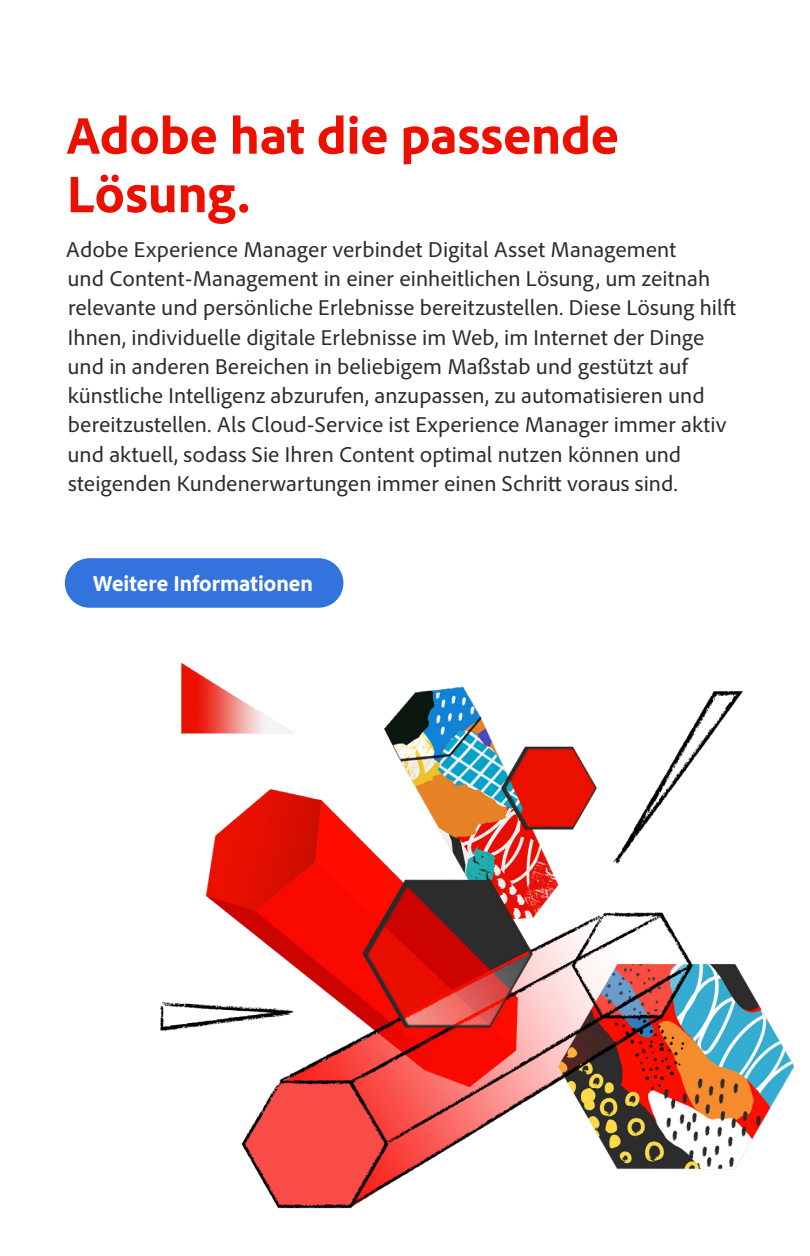
<style>
.page{position:relative;width:810px;height:1256px;background:#fff}
.page>*{position:absolute;margin:0;border:0;box-sizing:border-box;transform-origin:0 0}
.H1{font:800 54px/58.5px "Adobe Clean";color:#eb1000}
.Body{font:22.5px/29.2px "Adobe Clean";color:#2c2c2c}
.CTA{font:800 22.5px "Adobe Clean";color:#fff}
</style>
<div class="page">
<img style="left:66px;top:592px;width:729px;height:617px">
<div style="left:65px;top:558px;width:278px;height:50px;background:#3273de;border-radius:25px"></div>
<p class="H1" style="left:67px;top:104px;width:553px">Adobe hat die passende<br>Lösung.</p>
<p class="Body" style="left:66px;top:234px;width:672px">Adobe Experience Manager verbindet Digital Asset Management<br>und Content-Management in einer einheitlichen Lösung, um zeitnah relevante und persönliche Erlebnisse bereitzustellen. Diese Lösung hilft Ihnen, individuelle digitale Erlebnisse im Web, im Internet der Dinge und in anderen Bereichen in beliebigem Maßstab und gestützt auf künstliche Intelligenz abzurufen, anzupassen, zu automatisieren und bereitzustellen. Als Cloud-Service ist Experience Manager immer aktiv und aktuell, sodass Sie Ihren Content optimal nutzen können und steigenden Kundenerwartungen immer einen Schritt voraus sind.</p>
<p class="CTA" style="left:93px;top:569px;width:221px">Weitere Informationen</p>
</div>
